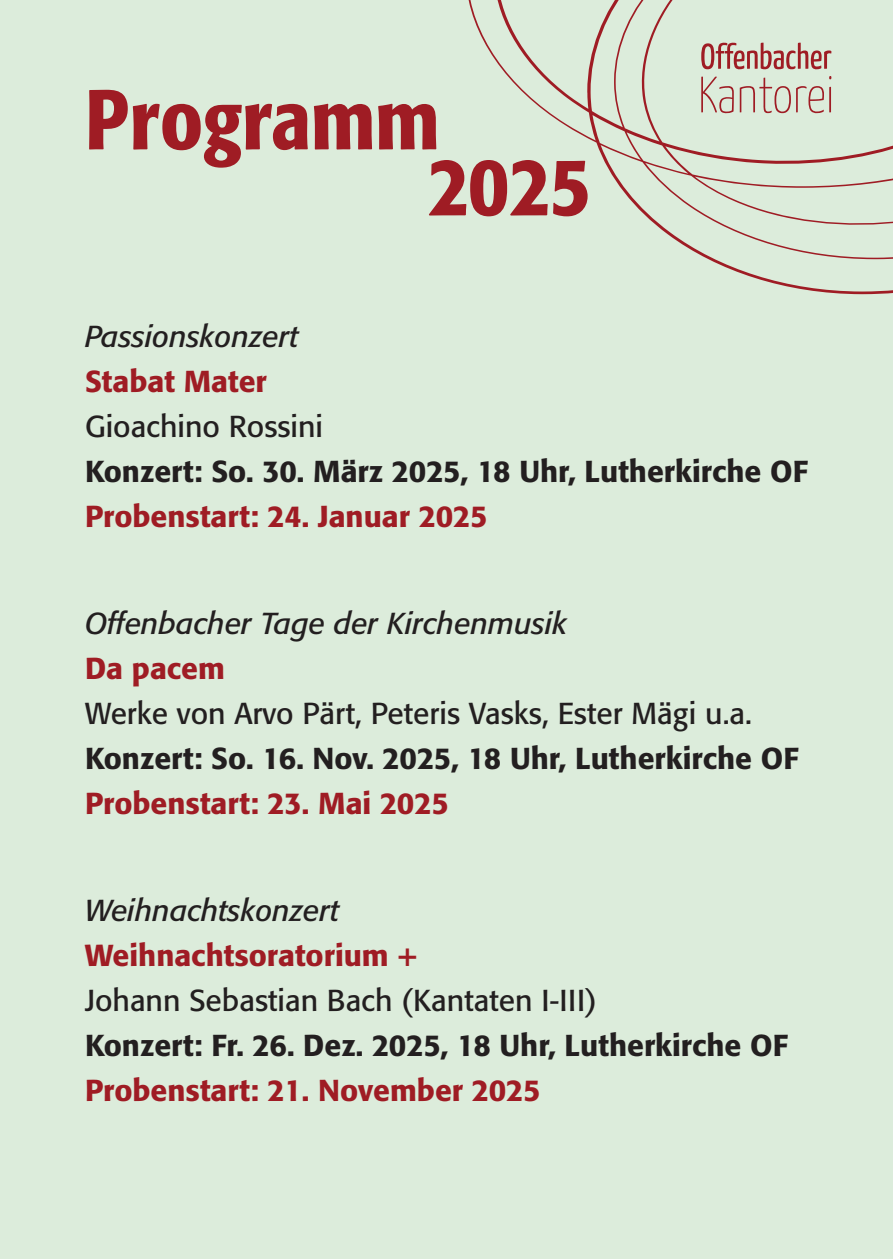
<style>
.page{position:relative;width:893px;height:1259px;background:#dcecdb}
.page>*{position:absolute;margin:0;border:0;box-sizing:border-box;transform-origin:0 0}
.t1{font:500 condensed 84px/66px "Formata";color:#9f1c24}
.t2{font:500 30px "Formata";color:#231f20}
.t3{font:500 30px "Formata";color:#9f1c24}
.t4{font:30px "Formata";color:#231f20}
.t5{font:italic 30px "Formata";color:#231f20}
</style>
<div class="page">
<svg style="left:468px;top:0;width:425px;height:295px"></svg>
<svg style="left:701px;top:43px;width:130px;height:26px"></svg>
<svg style="left:701px;top:77px;width:33px;height:36px"></svg>
<svg style="left:740px;top:76px;width:91px;height:37px"></svg>
<h1 class="t1" style="left:428px;top:94px;width:164px;text-indent:-343px">Programm<br>2025</h1>
<p class="t5" style="left:85px;top:323px;width:215px">Passionskonzert</p>
<p class="t3" style="left:85px;top:369px;width:183px">Stabat Mater</p>
<p class="t4" style="left:85px;top:414px;width:240px">Gioachino Rossini</p>
<p class="t2" style="left:85px;top:459px;width:725px">Konzert: So. 30. März 2025, 18 Uhr, Lutherkirche OF</p>
<p class="t3" style="left:85px;top:504px;width:404px">Probenstart: 24. Januar 2025</p>
<p class="t5" style="left:85px;top:610px;width:484px">Offenbacher Tage der Kirchenmusik</p>
<p class="t3" style="left:85px;top:656px;width:141px">Da pacem</p>
<p class="t4" style="left:85px;top:701px;width:668px">Werke von Arvo Pärt, Peteris Vasks, Ester Mägi u.a.</p>
<p class="t2" style="left:85px;top:746px;width:715px">Konzert: So. 16. Nov. 2025, 18 Uhr, Lutherkirche OF</p>
<p class="t3" style="left:85px;top:791px;width:365px">Probenstart: 23. Mai 2025</p>
<p class="t5" style="left:85px;top:897px;width:256px">Weihnachtskonzert</p>
<p class="t3" style="left:85px;top:943px;width:334px">Weihnachtsoratorium +</p>
<p class="t4" style="left:85px;top:988px;width:513px">Johann Sebastian Bach (Kantaten I-III)</p>
<p class="t2" style="left:85px;top:1033px;width:705px">Konzert: Fr. 26. Dez. 2025, 18 Uhr, Lutherkirche OF</p>
<p class="t3" style="left:85px;top:1078px;width:457px">Probenstart: 21. November 2025</p>
</div>
